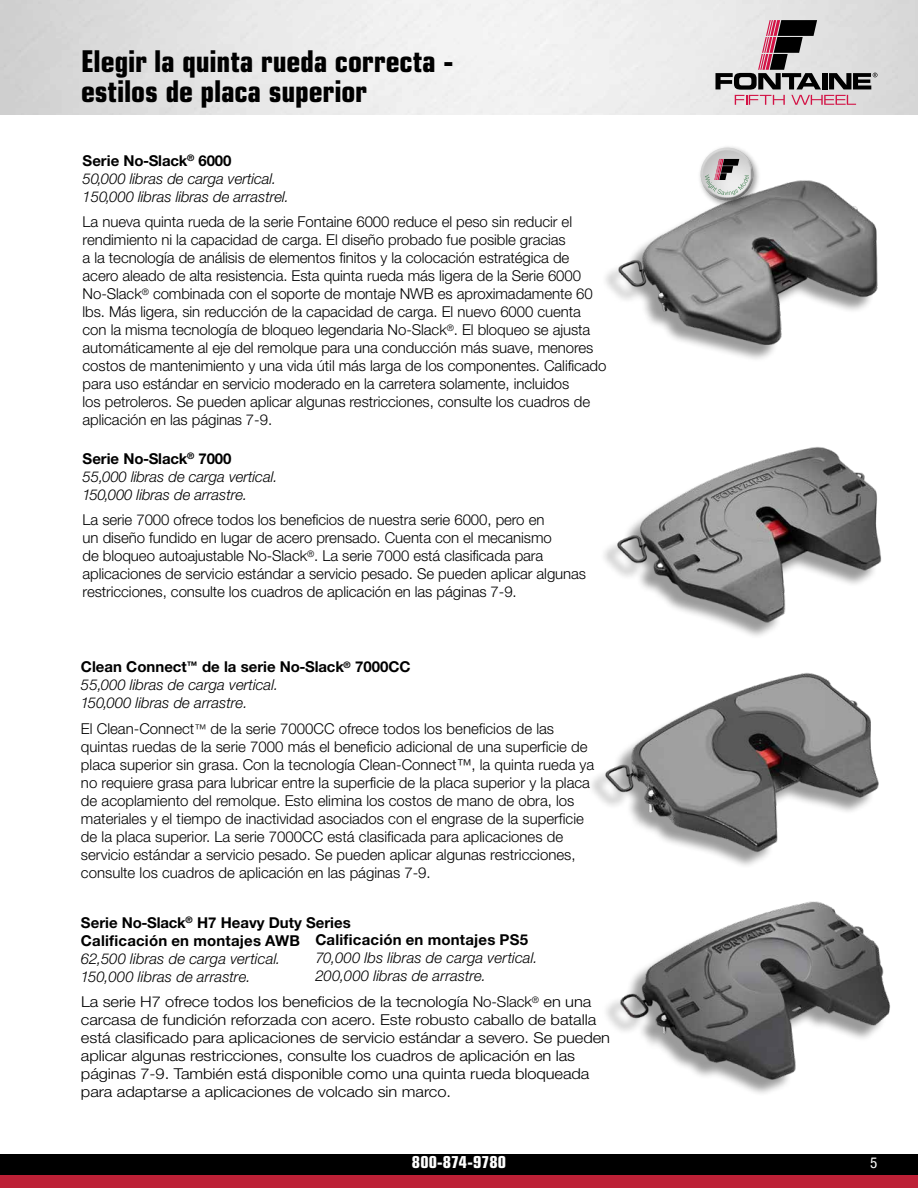
<style>
.page{position:relative;width:918px;height:1188px;background:#fff}
.page>*{position:absolute;margin:0;border:0;box-sizing:border-box;transform-origin:0 0}
.t1{font:700 condensed 30px/30px "Eurostile";letter-spacing:-.005em;color:#000}
.t2{font:700 condensed 16.5px "Eurostile";letter-spacing:.005em;color:#fff}
.t3{font:300 15px/18px "Helvetica Neue";letter-spacing:-.005em;color:#000}
.t4{font:300 15px/18px "Helvetica Neue";letter-spacing:-.005em;color:#000;scale:1.1 1}
.t5{font:italic 300 15px/18px "Helvetica Neue";color:#000}
.t6{font:700 15px/18px "Helvetica Neue";letter-spacing:.01em;color:#000}
.t7{font:condensed 15px "Helvetica Neue";color:#fff}
.s1{font-weight:700;font-style:normal}
.s2{font-size:12px}
</style>
<div class="page">
<svg style="left:716px;top:20px;width:162px;height:85px;background:#b2a8ab"></svg>
<div style="left:0;top:1174px;width:918px;height:14px;background:#bd2036"></div>
<div style="left:0;top:1154px;width:918px;height:20px;background:#000"></div>
<img style="left:591px;top:686px;width:288px;height:180px">
<img style="left:604px;top:447px;width:278px;height:239px">
<img style="left:605px;top:180px;width:273px;height:179px">
<div style="left:697px;top:145px;width:64px;height:63px;background:#000;opacity:.4"></div>
<div style="left:698px;top:146px;width:55px;height:42px;background:#fff;opacity:.75"></div>
<div style="left:698px;top:155px;width:55px;height:46px;background:#000;opacity:.75"></div>
<svg style="left:705px;top:159px;width:44px;height:36px;background:#b4afaf"></svg>
<img style="left:606px;top:901px;width:285px;height:193px">
<h1 class="t1" style="left:81px;top:45px;width:374px">Elegir la quinta rueda correcta - estilos de placa superior</h1>
<p class="t5" style="left:83px;top:151px;width:208px"><span class="s1">Serie No-Slack</span><sup>®</sup> <span class="s1">6000<br></span>50,000 libras de carga vertical.<br>150,000 libras libras de arrastrel.</p>
<p class="t3" style="left:83px;top:213px;width:525px">La nueva quinta rueda de la serie Fontaine 6000 reduce el peso sin reducir el rendimiento ni la capacidad de carga. El diseño probado fue posible gracias<br>a la tecnología de análisis de elementos finitos y la colocación estratégica de acero aleado de alta resistencia. Esta quinta rueda más ligera de la Serie 6000<br>No-Slack<sup>®</sup> combinada con el soporte de montaje NWB es aproximadamente 60 lbs. Más ligera, sin reducción de la capacidad de carga. El nuevo 6000 cuenta con la misma tecnología de bloqueo legendaria No-Slack<sup>®</sup>. El bloqueo se ajusta automáticamente al eje del remolque para una conducción más suave, menores costos de mantenimiento y una vida útil más larga de los componentes. Calificado para uso estándar en servicio moderado en la carretera solamente, incluidos<br>los petroleros. Se pueden aplicar algunas restricciones, consulte los cuadros de aplicación en las páginas 7-9.</p>
<p class="t5" style="left:83px;top:449px;width:196px"><span class="s1">Serie No-Slack</span><sup>®</sup> <span class="s1">7000<br></span>55,000 libras de carga vertical.<br>150,000 libras de arrastre.</p>
<p class="t3" style="left:83px;top:511px;width:505px">La serie 7000 ofrece todos los beneficios de nuestra serie 6000, pero en<br>un diseño fundido en lugar de acero prensado. Cuenta con el mecanismo<br>de bloqueo autoajustable No-Slack<sup>®</sup>. La serie 7000 está clasificada para aplicaciones de servicio estándar a servicio pesado. Se pueden aplicar algunas restricciones, consulte los cuadros de aplicación en las páginas 7-9.</p>
<p class="t5" style="left:81px;top:658px;width:331px"><span class="s1">Clean Connect</span><sup>™</sup> <span class="s1">de la serie No-Slack</span><sup>®</sup> <span class="s1">7000CC<br></span>55,000 libras de carga vertical.<br>150,000 libras de arrastre.</p>
<p class="t3" style="left:81px;top:719px;width:515px">El Clean-Connect<span class="s2">™</span> de la serie 7000CC ofrece todos los beneficios de las quintas ruedas de la serie 7000 más el beneficio adicional de una superficie de placa superior sin grasa. Con la tecnología Clean-Connect™, la quinta rueda ya no requiere grasa para lubricar entre la superficie de la placa superior y la placa de acoplamiento del remolque. Esto elimina los costos de mano de obra, los materiales y el tiempo de inactividad asociados con el engrase de la superficie de la placa superior. La serie 7000CC está clasificada para aplicaciones de servicio estándar a servicio pesado. Se pueden aplicar algunas restricciones, consulte los cuadros de aplicación en las páginas 7-9.</p>
<p class="t6" style="left:81px;top:913px;width:271px">Serie No-Slack<sup>®</sup> H7 Heavy Duty Series<br>Calificación en montajes AWB</p>
<p class="t5" style="left:81px;top:949px;width:201px">62,500 libras de carga vertical.<br>150,000 libras de arrastre.</p>
<p class="t4" style="left:81px;top:992px;width:483px">La serie H7 ofrece todos los beneficios de la tecnología No-Slack<sup>®</sup> en una carcasa de fundición reforzada con acero. Este robusto caballo de batalla está clasificado para aplicaciones de servicio estándar a severo. Se pueden aplicar algunas restricciones, consulte los cuadros de aplicación en las páginas 7-9. También está disponible como una quinta rueda bloqueada para adaptarse a aplicaciones de volcado sin marco.</p>
<p class="t6" style="left:315px;top:930px;width:214px">Calificación en montajes PS5</p>
<p class="t5" style="left:315px;top:948px;width:224px">70,000 lbs libras de carga vertical.<br>200,000 libras de arrastre.</p>
<p class="t2" style="left:412px;top:1152px;width:96px">800-874-9780</p>
<p class="t7" style="left:870px;top:1154px;width:9px">5</p>
</div>
